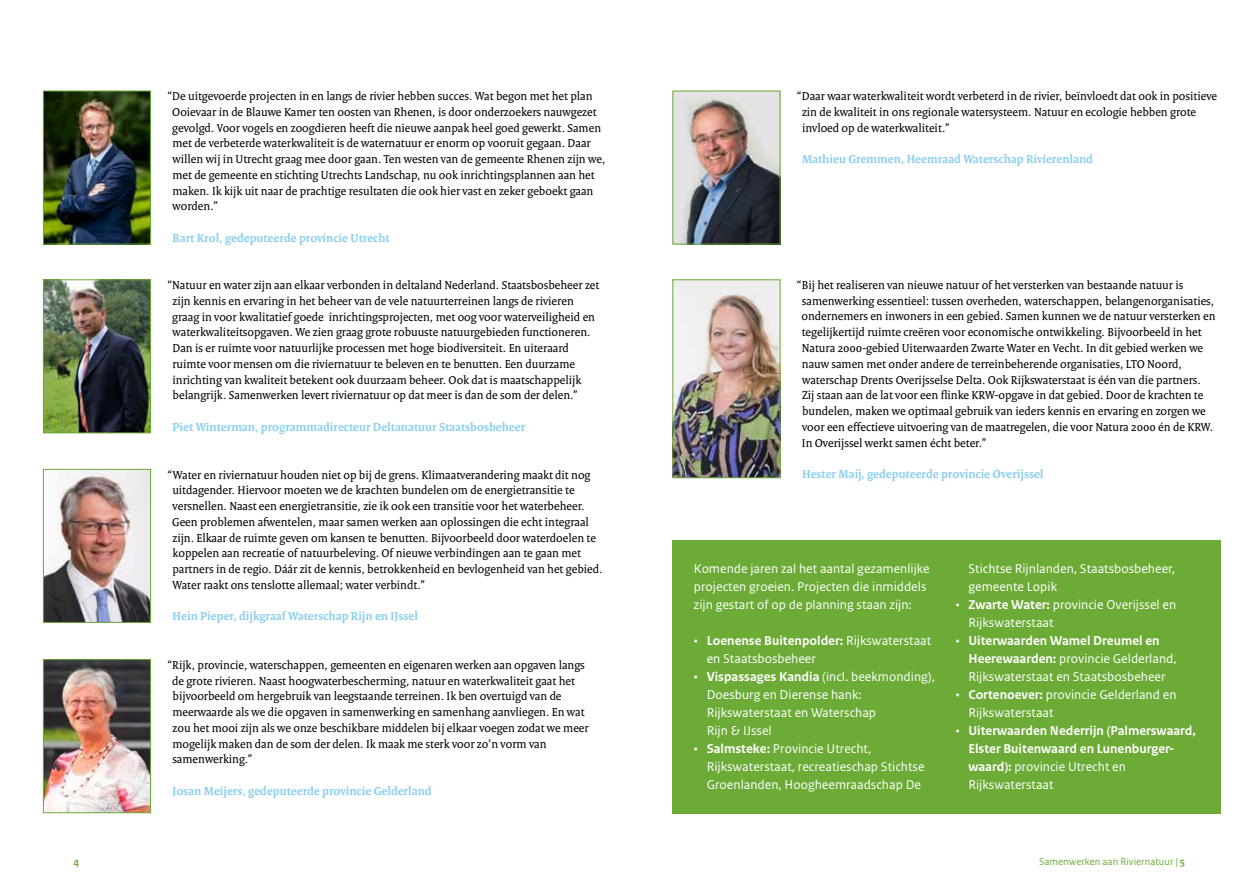
<style>
.page{position:relative;width:1259px;height:893px;background:#fff}
.page>*{position:absolute;margin:0;border:0;box-sizing:border-box;transform-origin:0 0}
.t1{font:13.5px/18px "Rijksoverheid Sans Text";color:#fff}
.t2{font:700 13.5px/18px "Rijksoverheid Sans Text";color:#fff}
.t3{font:12.3px/15.8px "Rijksoverheid Serif";color:#000}
.t4{font:700 12.3px "Rijksoverheid Serif";color:#89ceef}
.t5{font:10.5px "Rijksoverheid Sans Text";color:#6cab36}
.t6{font:700 10.5px "Rijksoverheid Sans Text";color:#6cab36}
.s1{font-weight:700}
.s2{font-weight:400}
</style>
<div class="page">
<img style="left:45px;top:93px;width:104px;height:149px">
<div style="left:43px;top:91px;width:108px;height:153px;border:1px solid #6cab36"></div>
<img style="left:674px;top:93px;width:104px;height:149px">
<img style="left:674px;top:282px;width:104px;height:194px">
<div style="left:672px;top:280px;width:108px;height:198px;border:1px solid #6cab36"></div>
<img style="left:45px;top:282px;width:104px;height:149px">
<div style="left:43px;top:280px;width:108px;height:153px;border:1px solid #6cab36"></div>
<img style="left:45px;top:471px;width:104px;height:150px">
<div style="left:43px;top:469px;width:108px;height:154px;border:1px solid #6cab36"></div>
<img style="left:45px;top:661px;width:104px;height:150px">
<div style="left:43px;top:659px;width:108px;height:154px;border:1px solid #6cab36"></div>
<div style="left:672px;top:541px;width:548px;height:273px;background:#6cab36"></div>
<p class="t3" style="left:172px;top:88px;width:435px;text-indent:-5px">“De uitgevoerde projecten in en langs de rivier hebben succes. Wat begon met het plan Ooievaar in de Blauwe Kamer ten oosten van Rhenen, is door onderzoekers nauwgezet gevolgd. Voor vogels en zoogdieren heeft die nieuwe aanpak heel goed gewerkt. Samen met de verbeterde waterkwaliteit is de waternatuur er enorm op vooruit gegaan. Daar willen wij in Utrecht graag mee door gaan. Ten westen van de gemeente Rhenen zijn we, met de gemeente en stichting Utrechts Landschap, nu ook inrichtingsplannen aan het maken. Ik kijk uit naar de prachtige resultaten die ook hier vast en zeker geboekt gaan worden.”</p>
<p class="t4" style="left:173px;top:231px;width:219px">Bart Krol, gedeputeerde provincie Utrecht</p>
<p class="t3" style="left:172px;top:277px;width:428px;text-indent:-5px">“Natuur en water zijn aan elkaar verbonden in deltaland Nederland. Staatsbosbeheer zet zijn kennis en ervaring in het beheer van de vele natuurterreinen langs de rivieren graag in voor kwalitatief goede inrichtingsprojecten, met oog voor waterveiligheid en waterkwaliteitsopgaven. We zien graag grote robuuste natuurgebieden functioneren.<br>Dan is er ruimte voor natuurlijke processen met hoge biodiversiteit. En uiteraard ruimte voor mensen om die riviernatuur te beleven en te benutten. Een duurzame inrichting van kwaliteit betekent ook duurzaam beheer. Ook dat is maatschappelijk belangrijk. Samenwerken levert riviernatuur op dat meer is dan de som der delen.”</p>
<p class="t4" style="left:173px;top:419px;width:354px">Piet Winterman, programmadirecteur Deltanatuur Staatsbosbeheer</p>
<p class="t3" style="left:172px;top:467px;width:432px;text-indent:-5px">“Water en riviernatuur houden niet op bij de grens. Klimaatverandering maakt dit nog uitdagender. Hiervoor moeten we de krachten bundelen om de energietransitie te versnellen. Naast een energietransitie, zie ik ook een transitie voor het waterbeheer.<br>Geen problemen afwentelen, maar samen werken aan oplossingen die echt integraal zijn. Elkaar de ruimte geven om kansen te benutten. Bijvoorbeeld door waterdoelen te koppelen aan recreatie of natuurbeleving. Of nieuwe verbindingen aan te gaan met partners in de regio. Dáár zit de kennis, betrokkenheid en bevlogenheid van het gebied.<br>Water raakt ons tenslotte allemaal; water verbindt.”</p>
<p class="t4" style="left:173px;top:609px;width:247px">Hein Pieper, dijkgraaf Waterschap Rijn en IJssel</p>
<p class="t3" style="left:172px;top:657px;width:418px;text-indent:-5px">“Rijk, provincie, waterschappen, gemeenten en eigenaren werken aan opgaven langs de grote rivieren. Naast hoogwaterbescherming, natuur en waterkwaliteit gaat het bijvoorbeeld om hergebruik van leegstaande terreinen. Ik ben overtuigd van de meerwaarde als we die opgaven in samenwerking en samenhang aanvliegen. En wat zou het mooi zijn als we onze beschikbare middelen bij elkaar voegen zodat we meer mogelijk maken dan de som der delen. Ik maak me sterk voor zo’n vorm van samenwerking.”</p>
<p class="t4" style="left:173px;top:783px;width:260px">Josan Meijers, gedeputeerde provincie Gelderland</p>
<p class="t3" style="left:802px;top:88px;width:416px;text-indent:-5px">“Daar waar waterkwaliteit wordt verbeterd in de rivier, beïnvloedt dat ook in positieve zin de kwaliteit in ons regionale watersysteem. Natuur en ecologie hebben grote invloed op de waterkwaliteit.”</p>
<p class="t4" style="left:802px;top:152px;width:292px">Mathieu Gremmen, Heemraad Waterschap Rivierenland</p>
<p class="t3" style="left:801px;top:277px;width:415px;text-indent:-5px">“Bij het realiseren van nieuwe natuur of het versterken van bestaande natuur is samenwerking essentieel: tussen overheden, waterschappen, belangenorganisaties, ondernemers en inwoners in een gebied. Samen kunnen we de natuur versterken en tegelijkertijd ruimte creëren voor economische ontwikkeling. Bijvoorbeeld in het Natura 2000-gebied Uiterwaarden Zwarte Water en Vecht. In dit gebied werken we nauw samen met onder andere de terreinbeherende organisaties, LTO Noord, waterschap Drents Overijsselse Delta. Ook Rijkswaterstaat is één van die partners.<br>Zij staan aan de lat voor een flinke KRW-opgave in dat gebied. Door de krachten te bundelen, maken we optimaal gebruik van ieders kennis en ervaring en zorgen we voor een effectieve uitvoering van de maatregelen, die voor Natura 2000 én de KRW.<br>In Overijssel werkt samen écht beter.”</p>
<p class="t4" style="left:802px;top:467px;width:243px">Hester Maij, gedeputeerde provincie Overijssel</p>
<p class="t1" style="left:694px;top:560px;width:237px">Komende jaren zal het aantal gezamenlijke projecten groeien. Projecten die inmiddels zijn gestart of op de planning staan zijn:</p>
<p class="t1" style="left:706px;top:632px;width:226px;text-indent:-13px">• <span class="s1">Loenense Buitenpolder:</span> Rijkswaterstaat en Staatsbosbeheer</p>
<p class="t1" style="left:706px;top:668px;width:230px;text-indent:-13px">• <span class="s1">Vispassages Kandia</span> (incl. beekmonding),<br>Doesburg en Dierense hank:<br>Rijkswaterstaat en Waterschap<br>Rijn &amp; IJssel</p>
<p class="t1" style="left:706px;top:740px;width:219px;text-indent:-13px">• <span class="s1">Salmsteke:</span> Provincie Utrecht,<br>Rijkswaterstaat, recreatieschap Stichtse<br>Groenlanden, Hoogheemraadschap De</p>
<p class="t1" style="left:968px;top:560px;width:208px">Stichtse Rijnlanden, Staatsbosbeheer, gemeente Lopik</p>
<p class="t1" style="left:968px;top:596px;width:209px;text-indent:-13px">• <span class="s1">Zwarte Water:</span> provincie Overijssel en<br>Rijkswaterstaat</p>
<p class="t1" style="left:968px;top:631px;width:210px;text-indent:-13px">• <span class="s1">Uiterwaarden Wamel Dreumel en<br>Heerewaarden:</span> provincie Gelderland,<br>Rijkswaterstaat en Staatsbosbeheer</p>
<p class="t1" style="left:968px;top:685px;width:209px;text-indent:-13px">• <span class="s1">Cortenoever:</span> provincie Gelderland en<br>Rijkswaterstaat</p>
<p class="t2" style="left:968px;top:722px;width:229px;text-indent:-13px"><span class="s2">•</span> Uiterwaarden Nederrijn (Palmerswaard,<br>Elster Buitenwaard en Lunenburger&shy;waard): <span class="s2">provincie Utrecht en<br>Rijkswaterstaat</span></p>
<p class="t6" style="left:74px;top:855px;width:7px">4</p>
<p class="t5" style="left:1039px;top:855px;width:148px">Samenwerken aan Riviernatuur | <span class="s1">5</span></p>
</div>
